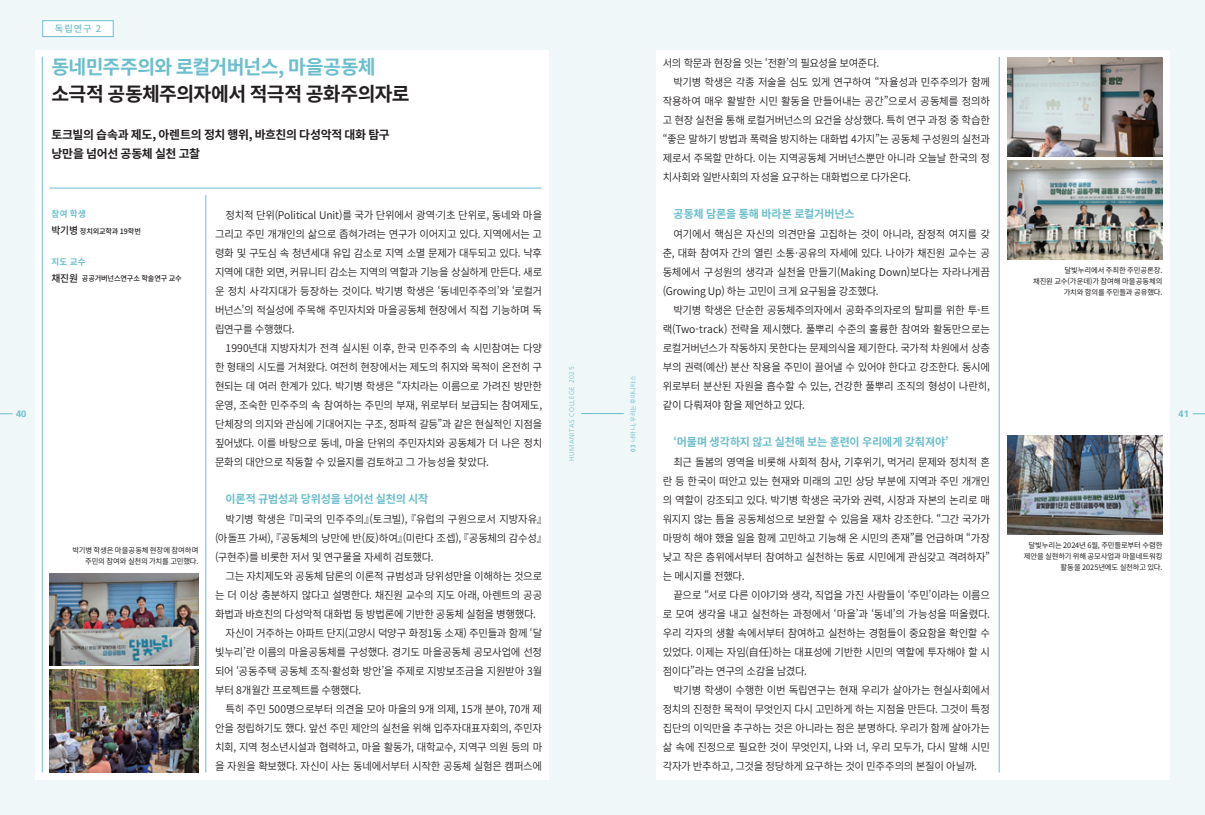
<style>
.page{position:relative;width:1205px;height:815px;background:#fff}
.page>*{position:absolute;margin:0;border:0;box-sizing:border-box;transform-origin:0 0}
.t1{font:700 19.38px "Source Han Sans K";letter-spacing:-.03em;color:#231f20}
.t2{font:700 19.38px "Source Han Sans K";letter-spacing:-.035em;color:#6bbecc}
.t3{font:700 11.88px/18.8px "Source Han Sans K";letter-spacing:-.03em;color:#231f20}
.t4{font:700 11.25px "Source Han Sans K";letter-spacing:-.01em;color:#6bbecc}
.t5{font:10.62px/19px "Source Han Sans K";letter-spacing:-.025em;color:#231f20;text-align:justify}
.t6{font:10.62px "Source Han Sans K";letter-spacing:-.005em;color:#231f20}
.t7{font:500 9.25px "Source Han Sans K";color:#6bbecc}
.t8{font:700 9.25px "Frutiger LT Std";color:#6bbecc}
.t9{font:700 8.75px "Source Han Sans K";letter-spacing:.035em;color:#6bbecc}
.t10{font:7.5px/11.2px "Source Han Sans K";letter-spacing:-.02em;color:#231f20;text-align:right}
.t11{font:500 7.38px "Source Han Sans K";letter-spacing:-.02em;color:#231f20}
.t12{font:300 6.88px "Frutiger LT Std";letter-spacing:.075em;color:#6bbecc}
.t13{font:6.25px "Source Han Sans K";letter-spacing:-.01em;color:#6bbecc}
.s1{font-size:10px}
.s2{font-weight:500}
</style>
<div class="page">
<div style="left:0;top:0;width:602px;height:815px;background:#eff7f8"></div>
<div style="left:602px;top:0;width:603px;height:815px;background:#eff7f8"></div>
<svg style="left:0;top:414px;width:12px;height:1px"></svg>
<svg style="left:1192px;top:414px;width:13px;height:1px"></svg>
<hr style="left:581px;top:413px;width:43px;height:1px;background:#6bbecc">
<div style="left:35px;top:50px;width:514px;height:730px;background:#fff"></div>
<div style="left:656px;top:50px;width:513px;height:730px;background:#fff"></div>
<img style="left:50px;top:670px;width:148px;height:102px">
<img style="left:1007px;top:57px;width:155px;height:99px">
<img style="left:1007px;top:161px;width:155px;height:98px">
<img style="left:1007px;top:436px;width:155px;height:98px">
<hr style="left:42px;top:57px;width:1px;height:715px;background:#6bbecc">
<hr style="left:999px;top:57px;width:1px;height:715px;background:#6bbecc">
<hr style="left:206px;top:195px;width:1px;height:577px;background:#6bbecc">
<div style="left:43px;top:21px;width:70px;height:16px;background:#fff"></div>
<div style="left:43px;top:20px;width:70px;height:17px;border:1px solid #6bbecc"></div>
<hr style="left:50px;top:188px;width:491px;height:1px;background:#6bbecc">
<img style="left:50px;top:573px;width:148px;height:92px">
<p class="t8" style="left:16px;top:409px;width:12px">40</p>
<p class="t7" style="left:55px;top:24px;width:48px">독립연구 2</p>
<h1 class="t2" style="left:51px;top:56px;width:326px">동네민주주의와 로컬거버넌스, 마을공동체</h1>
<h1 class="t1" style="left:51px;top:83px;width:360px">소극적 공동체주의자에서 적극적 공화주의자로</h1>
<p class="t3" style="left:51px;top:125px;width:340px">토크빌의 습속과 제도, 아렌트의 정치 행위, 바흐친의 다성악적 대화 탐구 낭만을 넘어선 공동체 실천 고찰</p>
<p class="t9" style="left:51px;top:209px;width:36px">참여 학생</p>
<p class="t11" style="left:51px;top:227px;width:91px"><span class="s1">박기병</span> 정치외교학과 19학번</p>
<p class="t9" style="left:51px;top:256px;width:36px">지도 교수</p>
<p class="t11" style="left:51px;top:274px;width:132px"><span class="s1">채진원</span> 공공거버넌스연구소 학술연구 교수</p>
<p class="t10" style="left:72px;top:545px;width:128px">박기병 학생은 마을공동체 현장에 참여하며 주민의 참여와 실천의 가치를 고민했다.</p>
<p class="t5" style="left:215px;top:206px;width:329px;text-indent:11px">정치적 단위(Political Unit)를 국가 단위에서 광역·기초 단위로, 동네와 마을 그리고 주민 개개인의 삶으로 좁혀가려는 연구가 이어지고 있다. 지역에서는 고 령화 및 구도심 속 청년세대 유입 감소로 지역 소멸 문제가 대두되고 있다. 낙후 지역에 대한 외면, 커뮤니티 감소는 지역의 역할과 기능을 상실하게 만든다. 새로 운 정치 사각지대가 등장하는 것이다. 박기병 학생은 ‘동네민주주의’와 ‘로컬거 버넌스’의 적실성에 주목해 주민자치와 마을공동체 현장에서 직접 기능하며 독 립연구를 수행했다.</p>
<p class="t5" style="left:215px;top:339px;width:329px;text-indent:11px">1990년대 지방자치가 전격 실시된 이후, 한국 민주주의 속 시민참여는 다양 한 형태의 시도를 거쳐왔다. 여전히 현장에서는 제도의 취지와 목적이 온전히 구 현되는 데 여러 한계가 있다. 박기병 학생은 “자치라는 이름으로 가려진 방만한 운영, 조숙한 민주주의 속 참여하는 주민의 부재, 위로부터 보급되는 참여제도, 단체장의 의지와 관심에 기대어지는 구조, 정파적 갈등”과 같은 현실적인 지점을 짚어냈다. 이를 바탕으로 동네, 마을 단위의 주민자치와 공동체가 더 나은 정치 문화의 대안으로 작동할 수 있을지를 검토하고 그 가능성을 찾았다.</p>
<p class="t4" style="left:226px;top:493px;width:204px">이론적 규범성과 당위성을 넘어선 실천의 시작</p>
<p class="t5" style="left:215px;top:510px;width:334px;text-indent:11px">박기병 학생은 『미국의 민주주의』(토크빌), 『유럽의 구원으로서 지방자유』(아돌프 가써), 『공동체의 낭만에 반(反)하여』(미란다 조셉), 『공동체의 감수성』(구현주)를 비롯한 저서 및 연구물을 자세히 검토했다.</p>
<p class="t5" style="left:226px;top:567px;width:318px">그는 자치제도와 공동체 담론의 이론적 규범성과 당위성만을 이해하는 것으로</p>
<p class="t5" style="left:215px;top:586px;width:329px">는 더 이상 충분하지 않다고 설명한다. 채진원 교수의 지도 아래, 아렌트의 공공</p>
<p class="t5" style="left:215px;top:605px;width:322px">화법과 바흐친의 다성악적 대화법 등 방법론에 기반한 공동체 실험을 병행했다.</p>
<p class="t5" style="left:226px;top:624px;width:318px">자신이 거주하는 아파트 단지(고양시 덕양구 화정1동 소재) 주민들과 함께 ‘달</p>
<p class="t5" style="left:215px;top:643px;width:329px">빛누리’란 이름의 마을공동체를 구성했다. 경기도 마을공동체 공모사업에 선정</p>
<p class="t5" style="left:215px;top:662px;width:329px">되어 ‘공동주택 공동체 조직·활성화 방안’을 주제로 지방보조금을 지원받아 3월</p>
<p class="t5" style="left:215px;top:681px;width:148px">부터 8개월간 프로젝트를 수행했다.</p>
<p class="t5" style="left:226px;top:700px;width:318px">특히 주민 500명으로부터 의견을 모아 마을의 9개 의제, 15개 분야, 70개 제</p>
<p class="t5" style="left:215px;top:719px;width:329px">안을 정립하기도 했다. 앞선 주민 제안의 실천을 위해 입주자대표자회의, 주민자</p>
<p class="t5" style="left:215px;top:738px;width:329px">치회, 지역 청소년시설과 협력하고, 마을 활동가, 대학교수, 지역구 의원 등의 마</p>
<p class="t5" style="left:215px;top:757px;width:329px">을 자원을 확보했다. 자신이 사는 동네에서부터 시작한 공동체 실험은 캠퍼스에</p>
<p class="t12" style="left:568px;top:461px;width:96px;rotate:-90deg">HUMANITAS COLLEGE 2025</p>
<p class="t13" style="left:629px;top:452px;width:78px;rotate:-90deg"><span class="s2">03</span> 너와 나, 우리는 후마니타스</p>
<p class="t5" style="left:663px;top:54px;width:218px">서의 학문과 현장을 잇는 ‘전환’의 필요성을 보여준다.</p>
<p class="t5" style="left:673px;top:73px;width:318px">박기병 학생은 각종 저술을 심도 있게 연구하여 “자율성과 민주주의가 함께</p>
<p class="t6" style="left:663px;top:95px;width:329px">작용하여 매우 활발한 시민 활동을 만들어내는 공간”으로서 공동체를 정의하</p>
<p class="t5" style="left:663px;top:111px;width:329px">고 현장 실천을 통해 로컬거버넌스의 요건을 상상했다. 특히 연구 과정 중 학습한</p>
<p class="t5" style="left:663px;top:130px;width:329px">“좋은 말하기 방법과 폭력을 방지하는 대화법 4가지”는 공동체 구성원의 실천과</p>
<p class="t5" style="left:663px;top:149px;width:329px">제로서 주목할 만하다. 이는 지역공동체 거버넌스뿐만 아니라 오늘날 한국의 정</p>
<p class="t5" style="left:663px;top:168px;width:250px">치사회와 일반사회의 자성을 요구하는 대화법으로 다가온다.</p>
<p class="t4" style="left:673px;top:207px;width:183px">공동체 담론을 통해 바라본 로컬거버넌스</p>
<p class="t5" style="left:663px;top:225px;width:329px;text-indent:11px">여기에서 핵심은 자신의 의견만을 고집하는 것이 아니라, 잠정적 여지를 갖 춘, 대화 참여자 간의 열린 소통·공유의 자세에 있다. 나아가 채진원 교수는 공 동체에서 구성원의 생각과 실천을 만들기(Making Down)보다는 자라나게끔 (Growing Up) 하는 고민이 크게 요구됨을 강조했다.</p>
<p class="t5" style="left:663px;top:301px;width:329px;text-indent:11px">박기병 학생은 단순한 공동체주의자에서 공화주의자로의 탈피를 위한 투-트 랙(Two-track) 전략을 제시했다. 풀뿌리 수준의 훌륭한 참여와 활동만으로는 로컬거버넌스가 작동하지 못한다는 문제의식을 제기한다. 국가적 차원에서 상층 부의 권력(예산) 분산 작용을 주민이 끌어낼 수 있어야 한다고 강조한다. 동시에 위로부터 분산된 자원을 흡수할 수 있는, 건강한 풀뿌리 조직의 형성이 나란히, 같이 다뤄져야 함을 제언하고 있다.</p>
<p class="t4" style="left:673px;top:436px;width:277px">‘머물며 생각하지 않고 실천해 보는 훈련이 우리에게 갖춰져야’</p>
<p class="t5" style="left:663px;top:453px;width:329px;text-indent:11px">최근 돌봄의 영역을 비롯해 사회적 참사, 기후위기, 먹거리 문제와 정치적 혼 란 등 한국이 떠안고 있는 현재와 미래의 고민 상당 부분에 지역과 주민 개개인 의 역할이 강조되고 있다. 박기병 학생은 국가와 권력, 시장과 자본의 논리로 매 워지지 않는 틈을 공동체성으로 보완할 수 있음을 재차 강조한다. “그간 국가가 마땅히 해야 했을 일을 함께 고민하고 기능해 온 시민의 존재”를 언급하며 “가장 낮고 작은 층위에서부터 참여하고 실천하는 동료 시민에게 관심갖고 격려하자” 는 메시지를 전했다.</p>
<p class="t5" style="left:663px;top:586px;width:329px;text-indent:11px">끝으로 “서로 다른 이야기와 생각, 직업을 가진 사람들이 ‘주민’이라는 이름으 로 모여 생각을 내고 실천하는 과정에서 ‘마을’과 ‘동네’의 가능성을 떠올렸다. 우리 각자의 생활 속에서부터 참여하고 실천하는 경험들이 중요함을 확인할 수 있었다. 이제는 자임(自任)하는 대표성에 기반한 시민의 역할에 투자해야 할 시 점이다”라는 연구의 소감을 남겼다.</p>
<p class="t5" style="left:663px;top:681px;width:329px;text-indent:11px">박기병 학생이 수행한 이번 독립연구는 현재 우리가 살아가는 현실사회에서 정치의 진정한 목적이 무엇인지 다시 고민하게 하는 지점을 만든다. 그것이 특정 집단의 이익만을 추구하는 것은 아니라는 점은 분명하다. 우리가 함께 살아가는 삶 속에 진정으로 필요한 것이 무엇인지, 나와 너, 우리 모두가, 다시 말해 시민 각자가 반추하고, 그것을 정당하게 요구하는 것이 민주주의의 본질이 아닐까.</p>
<p class="t10" style="left:1033px;top:265px;width:131px">달빛누리에서 주최한 주민공론장.<br>채진원 교수(가운데)가 참여해 마을공동체의 가치와 함의를 주민들과 공유했다.</p>
<p class="t8" style="left:1178px;top:409px;width:12px">41</p>
<p class="t10" style="left:1024px;top:540px;width:140px">달빛누리는 2024년 6월, 주민들로부터 수렴한 제안을 실현하기 위해 공모사업과 마을네트워킹 활동을 2025년에도 실천하고 있다.</p>
</div>
